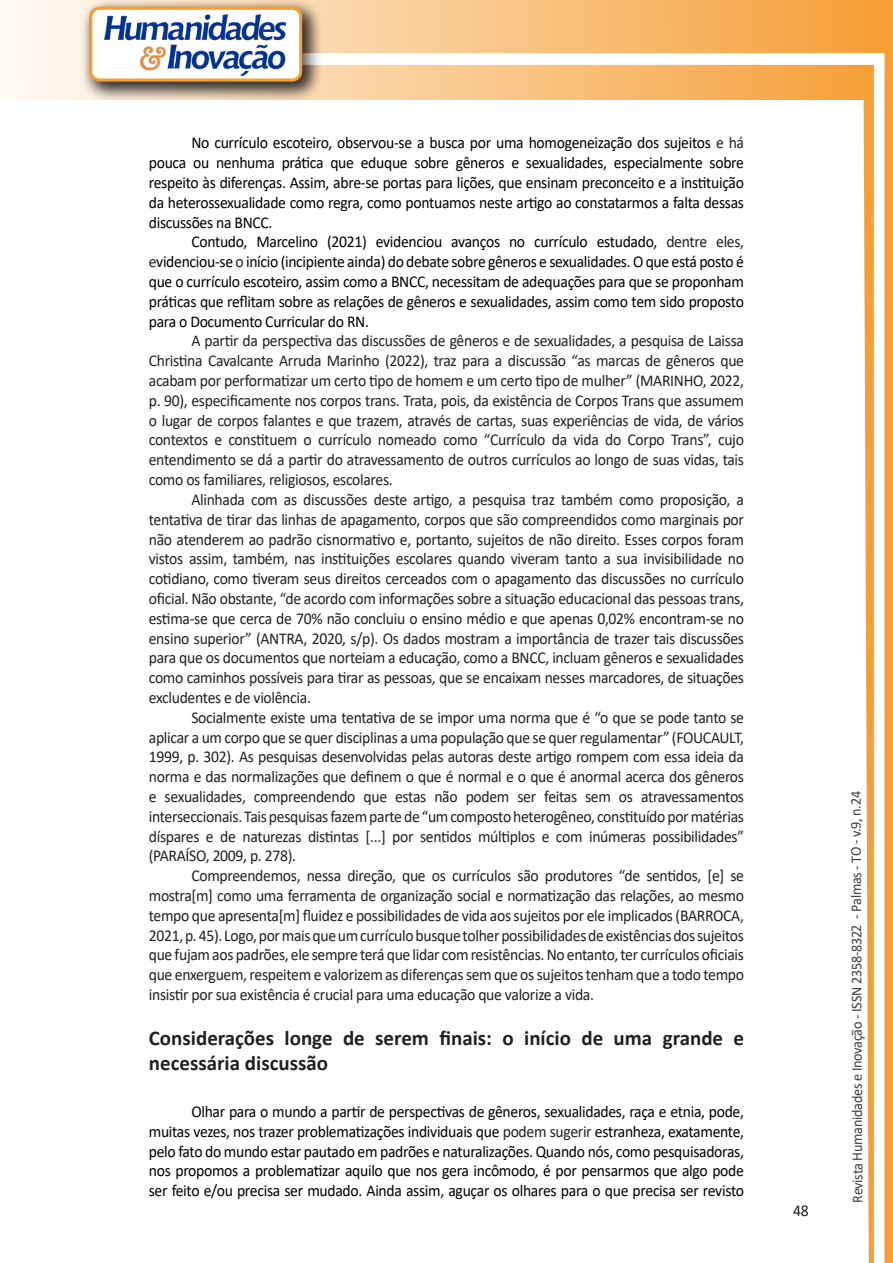
<style>
.page{position:relative;width:893px;height:1263px;background:#fff}
.page>*{position:absolute;margin:0;border:0;box-sizing:border-box;transform-origin:0 0}
.Titulo_2{font:700 21px/25.2px "Calibri";color:#231f20}
.texto{font:16.5px/19.8px "Calibri";letter-spacing:-.02em;color:#231f20;text-align:justify;scale:.95 1}
.texto-2{font:16.5px/19.8px "Calibri";letter-spacing:-.02em;color:#000;text-align:justify;scale:.95 1}
.t1{font:15px "Calibri";letter-spacing:-.025em;color:#3e3e3f;scale:.95 1}
.s1{color:#231f20}
</style>
<div class="page">
<svg style="left:5px;top:0;width:858px;height:100px"></svg>
<div style="left:302px;top:53px;width:582px;height:12px;background:#fff;border:2px solid #fff"></div>
<svg style="left:863px;top:0;width:30px;height:1263px"></svg>
<div style="left:81px;top:0;width:241px;height:102px;background:#231f20;opacity:.75"></div>
<svg style="left:91px;top:8px;width:210px;height:72px"></svg>
<div style="left:89px;top:7px;width:213px;height:75px;border:3px solid #f69e34;border-radius:9px"></div>
<p class="texto-2" style="left:149px;top:133px;width:628px;text-indent:43px">No currículo escoteiro, observou-se a busca por uma homogeneização dos sujeitos <span class="s1">e há </span>pouca ou nenhuma prática que eduque sobre gêneros e sexualidades, especialmente sobre respeito às diferenças. Assim, abre-se portas para lições, que ensinam preconceito e a instituição da heterossexualidade como regra, como pontuamos neste artigo ao constatarmos a falta dessas discussões na BNCC.</p>
<p class="texto-2" style="left:149px;top:232px;width:628px;text-indent:43px">Contudo, Marcelino (2021) evidenciou avanços no currículo estudado, <span class="s1">dentre eles, e</span>videnciou-se <span class="s1">o</span> início (incipiente ainda) do debate sobre gêneros e sexualidades. O que está posto é que o currículo escoteiro, assim como a BNCC, necessitam de adequações para que se proponham práticas que reflitam sobre as relações de gêneros e sexualidades, assim como tem sido proposto para o Documento Curricular do RN.</p>
<p class="texto" style="left:149px;top:331px;width:628px;text-indent:43px">A partir da perspectiva das discussões de gêneros e de sexualidades, a pesquisa de Laissa Christina Cavalcante Arruda Marinho (2022), traz para a discussão “as marcas de gêneros que acabam por performatizar um certo tipo de homem e um certo tipo de mulher” (MARINHO, 2022, p. 90), especificamente nos corpos trans. Trata, pois, da existência de Corpos Trans que assumem o lugar de corpos falantes e que trazem, através de cartas, suas experiências de vida, de vários contextos e constituem o currículo nomeado como “Currículo da vida do Corpo Trans”, cujo entendimento se dá a partir do atravessamento de outros currículos ao longo de suas vidas, tais como os familiares, religiosos, escolares.</p>
<p class="texto" style="left:149px;top:489px;width:628px;text-indent:43px">Alinhada com as discussões deste artigo, a pesquisa traz também como proposição, a tentativa de tirar das linhas de apagamento, corpos que são compreendidos como marginais por não atenderem ao padrão cisnormativo e, portanto, sujeitos de não direito. Esses corpos foram vistos assim, também, nas instituições escolares quando viveram tanto a sua invisibilidade no cotidiano, como tiveram seus direitos cerceados com o apagamento das discussões no currículo oficial. Não obstante, “de acordo com informações sobre a situação educacional das pessoas trans, estima-se que cerca de 70% não concluiu o ensino médio e que apenas 0,02% encontram-se no ensino superior” (ANTRA, 2020, s/p). Os dados mostram a importância de trazer tais discussões para que os documentos que norteiam a educação, como a BNCC, incluam gêneros e sexualidades como caminhos possíveis para tirar as pessoas, que se encaixam nesses marcadores, de situações excludentes e de violência.</p>
<p class="texto" style="left:149px;top:707px;width:628px;text-indent:43px">Socialmente existe uma tentativa de se impor uma norma que é “o que se pode tanto se aplicar a um corpo que se quer disciplinas a uma população que se quer regulamentar” (FOUCAULT, 1999, p. 302). As pesquisas desenvolvidas pelas autoras deste artigo rompem com essa ideia da norma e das normalizações que definem o que é normal e o que é anormal acerca dos gêneros e sexualidades, compreendendo que estas não podem ser feitas sem os atravessamentos interseccionais. Tais pesquisas fazem parte de “um composto heterogêneo, constituído por matérias díspares e de naturezas distintas [...] por sentidos múltiplos e com inúmeras possibilidades” (PARAÍSO, 2009, p. 278).</p>
<p class="texto" style="left:149px;top:865px;width:628px;text-indent:43px">Compreendemos, nessa direção, que os currículos são produtores “de sentidos, [e] se mostra[m] como uma ferramenta de organização social e normatização das relações, ao mesmo tempo que apresenta[m] fluidez e possibilidades de vida aos sujeitos por ele implicados (BARROCA, 2021, p. 45). Logo, por mais que um currículo busque tolher possibilidades de existências dos sujeitos que fujam aos padrões, ele sempre terá que lidar com resistências. No entanto, ter currículos oficiais que enxerguem, respeitem e valorizem as diferenças sem que os sujeitos tenham que a todo tempo insistir por sua existência é crucial para uma educação que valorize a vida.</p>
<p class="Titulo_2" style="left:149px;top:1025px;width:597px">Considerações longe de serem finais: o início de uma grande e necessária discussão</p>
<p class="texto-2" style="left:149px;top:1101px;width:628px;text-indent:43px">Olhar para o mundo a partir de perspectivas de gêneros, sexualidades, raça e etnia, pode, muitas vezes, nos trazer problematizações individuais que <span class="s1">podem sugerir</span> estranheza, exatamente, pelo fato do mundo estar pautado em padrões e naturalizações. Quando nós, como pesquisadoras, nos propomos a problematizar aquilo que nos gera incômodo, é por pensarmos que algo pode ser feito e/ou precisa ser mudado. Ainda assim, aguçar os olhares para o que precisa ser revisto</p>
<p class="texto" style="left:793px;top:1200px;width:18px">48</p>
<p class="t1" style="left:846px;top:1203px;width:435px;rotate:-90deg">Revista Humanidades e Inovação - ISSN 2358-8322 - Palmas - TO - v.9, n.24</p>
</div>
